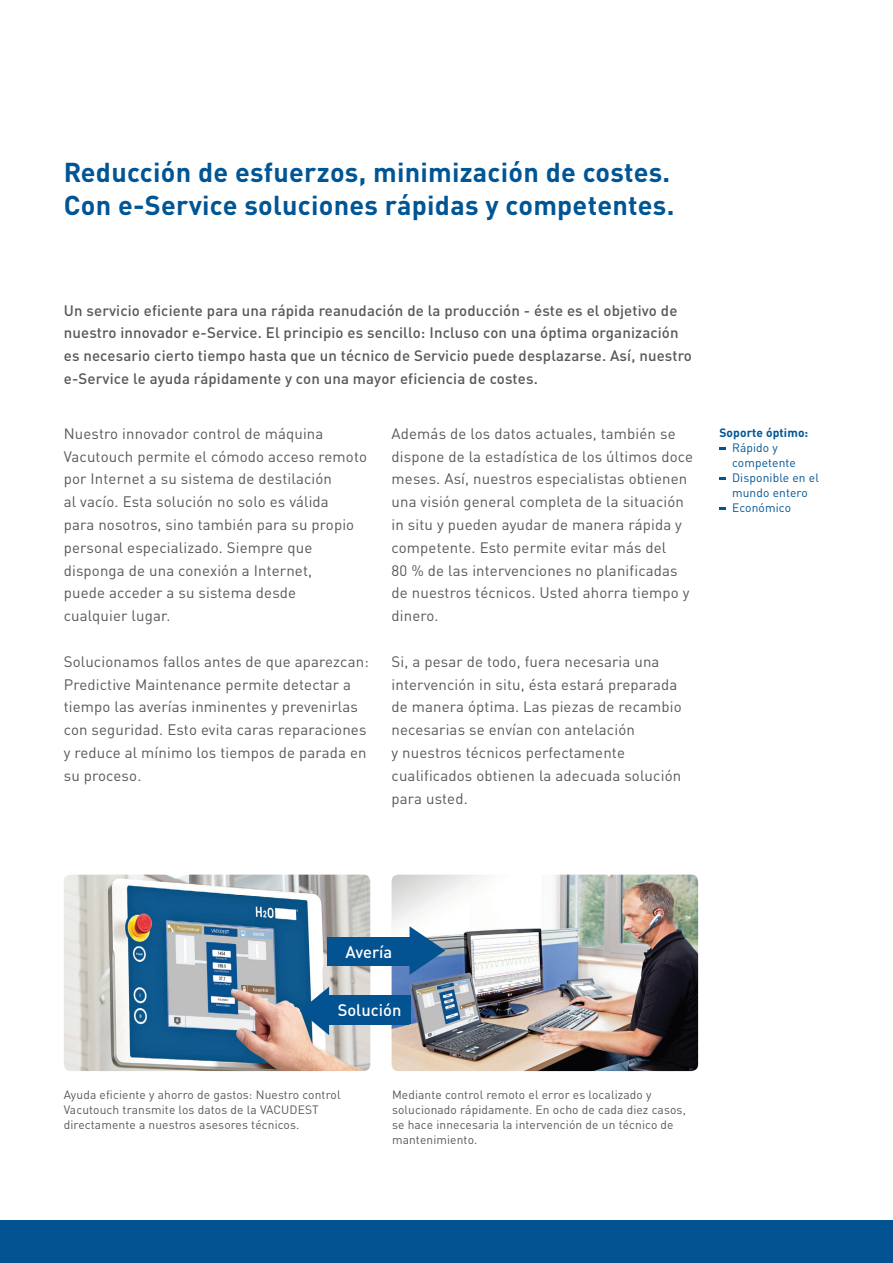
<style>
.page{position:relative;width:893px;height:1263px;background:#fff}
.page>*{position:absolute;margin:0;border:0;box-sizing:border-box;transform-origin:0 0}
.t1{font:700 27px/33px "DINOT";letter-spacing:.01em;color:#005595}
.t2{font:500 16.5px "DINOT";color:#fff}
.t3{font:15px/22.8px "DINOT";letter-spacing:.01em;color:#57585a}
.t4{font:500 15px/22.8px "DINOT";letter-spacing:.01em;color:#57585a}
.t5{font:12px/15px "DINOT";letter-spacing:.01em;color:#57585a}
.t6{font:12px/15px "DINOT";letter-spacing:.01em;color:#005595}
.t7{font:700 12px "DINOT";letter-spacing:.01em;color:#005595}
</style>
<div class="page">
<img style="left:64px;top:875px;width:306px;height:196px">
<img style="left:392px;top:875px;width:306px;height:196px">
<svg style="left:410px;top:926px;width:35px;height:49px"></svg>
<div style="left:327px;top:937px;width:83px;height:28px;background:#035291"></div>
<div style="left:328px;top:999px;width:81px;height:26px;background:#035291"></div>
<svg style="left:300px;top:987px;width:29px;height:48px"></svg>
<div style="left:329px;top:996px;width:81px;height:28px;background:#035291"></div>
<svg style="left:719px;top:447px;width:7px;height:2px"></svg>
<svg style="left:719px;top:477px;width:7px;height:2px"></svg>
<svg style="left:719px;top:507px;width:7px;height:2px"></svg>
<div style="left:0;top:1220px;width:893px;height:43px;background:#035291"></div>
<h1 class="t1" style="left:64px;top:155px;width:612px">Reducción de esfuerzos, minimización de costes.<br>Con e-Service soluciones rápidas y competentes.</h1>
<p class="t4" style="left:64px;top:298px;width:630px">Un servicio eficiente para una rápida reanudación de la producción - éste es el objetivo de nuestro innovador e-Service. El principio es sencillo: Incluso con una óptima organización es necesario cierto tiempo hasta que un técnico de Servicio puede desplazarse. Así, nuestro e-Service le ayuda rápidamente y con una mayor eficiencia de costes.</p>
<p class="t3" style="left:64px;top:422px;width:305px">Nuestro innovador control de máquina Vacutouch permite el cómodo acceso remoto por Internet a su sistema de destilación<br>al vacío. Esta solución no solo es válida<br>para nosotros, sino también para su propio personal especializado. Siempre que disponga de una conexión a Internet,<br>puede acceder a su sistema desde<br>cualquier lugar.</p>
<p class="t3" style="left:64px;top:650px;width:306px">Solucionamos fallos antes de que aparezcan:<br>Predictive Maintenance permite detectar a tiempo las averías inminentes y prevenirlas con seguridad. Esto evita caras reparaciones y reduce al mínimo los tiempos de parada en su proceso.</p>
<p class="t3" style="left:392px;top:422px;width:303px">Además de los datos actuales, también se dispone de la estadística de los últimos doce meses. Así, nuestros especialistas obtienen una visión general completa de la situación in situ y pueden ayudar de manera rápida y competente. Esto permite evitar más del<br>80 % de las intervenciones no planificadas de nuestros técnicos. Usted ahorra tiempo y dinero.</p>
<p class="t3" style="left:392px;top:650px;width:292px">Si, a pesar de todo, fuera necesaria una intervención in situ, ésta estará preparada de manera óptima. Las piezas de recambio necesarias se envían con antelación<br>y nuestros técnicos perfectamente cualificados obtienen la adecuada solución para usted.</p>
<p class="t7" style="left:719px;top:424px;width:91px">Soporte óptimo:</p>
<p class="t6" style="left:732px;top:439px;width:88px">Rápido y competente<br>Disponible en el mundo entero<br>Económico</p>
<p class="t2" style="left:345px;top:941px;width:48px">Avería</p>
<p class="t2" style="left:338px;top:999px;width:65px">Solución</p>
<p class="t5" style="left:64px;top:1086px;width:278px">Ayuda eficiente y ahorro de gastos: Nuestro control<br>Vacutouch transmite los datos de la VACUDEST directamente a nuestros asesores técnicos.</p>
<p class="t5" style="left:392px;top:1086px;width:295px">Mediante control remoto el error es localizado y solucionado rápidamente. En ocho de cada diez casos, se hace innecesaria la intervención de un técnico de mantenimiento.</p>
</div>
